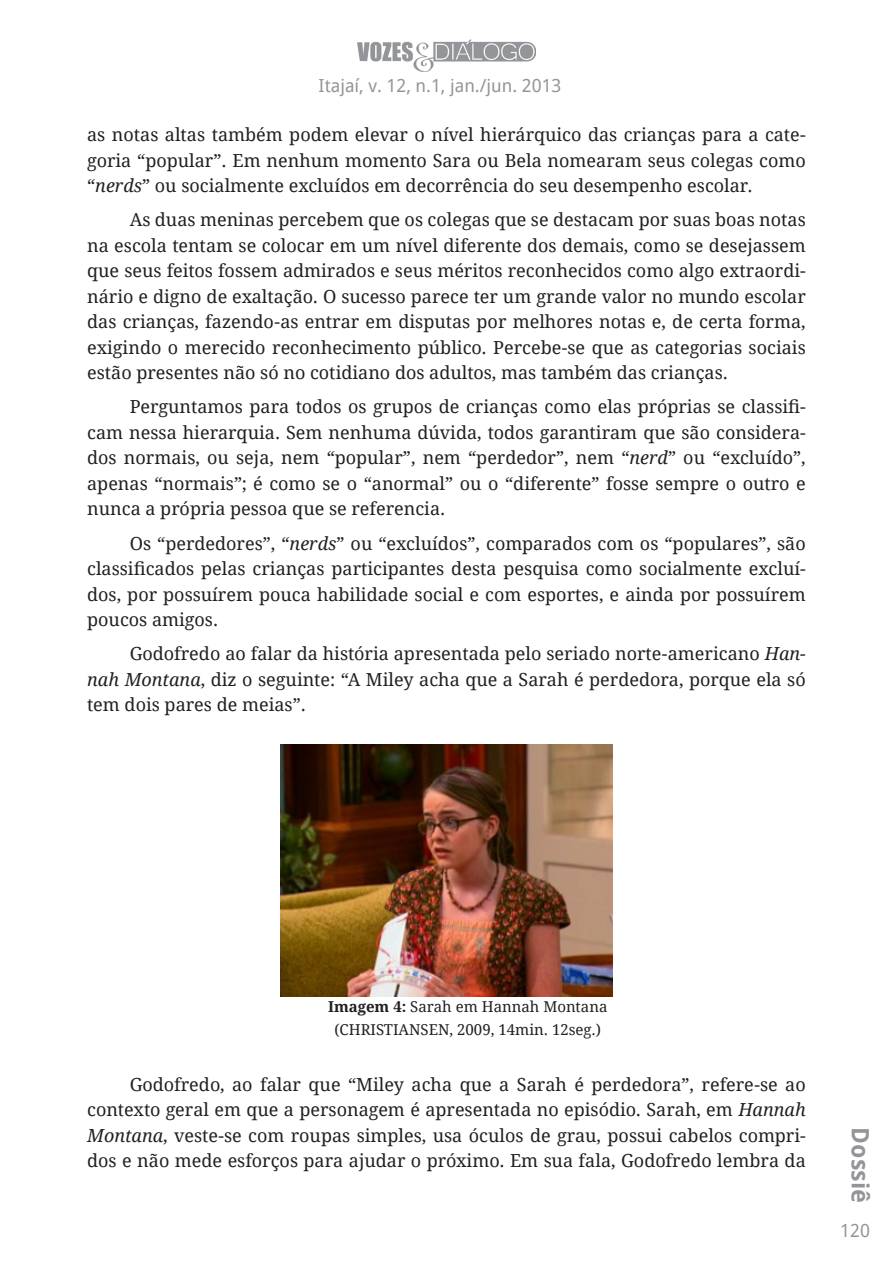
<style>
.page{position:relative;width:893px;height:1263px;background:#fff}
.page>*{position:absolute;margin:0;border:0;box-sizing:border-box;transform-origin:0 0}
.t1{font:700 24px "Droid Sans";color:#939598}
.Corpo_de_texto{font:18px/25.5px "Droid Serif";color:#231f20;text-align:justify}
.Nota_de_rodapé{font:18px/25.5px "Droid Serif";color:#231f20;text-align:justify}
.t2{font:18px "Droid Sans";color:#939598}
.Legenda{font:15px "Droid Serif";color:#231f20}
.s1{font-style:italic}
.s2{font-weight:700}
</style>
<div class="page">
<img style="left:357px;top:39px;width:179px;height:33px">
<img style="left:281px;top:745px;width:331px;height:252px">
<p class="t2" style="left:319px;top:74px;width:244px">Itajaí, v. 12, n.1, jan./jun. 2013</p>
<p class="Nota_de_rodapé" style="left:87px;top:122px;width:720px">as notas altas também podem elevar o nível hierárquico das crianças para a cate&shy;goria “popular”. Em nenhum momento Sara ou Bela nomearam seus colegas como “<span class="s1">nerds</span>” ou socialmente excluídos em decorrência do seu desempenho escolar.</p>
<p class="Corpo_de_texto" style="left:87px;top:207px;width:720px;text-indent:43px">As duas meninas percebem que os colegas que se destacam por suas boas notas na escola tentam se colocar em um nível diferente dos demais, como se desejassem que seus feitos fossem admirados e seus méritos reconhecidos como algo extraordi&shy;nário e digno de exaltação. O sucesso parece ter um grande valor no mundo escolar das crianças, fazendo-as entrar em disputas por melhores notas e, de certa forma, exigindo o merecido reconhecimento público. Percebe-se que as categorias sociais estão presentes não só no cotidiano dos adultos, mas também das crianças.</p>
<p class="Corpo_de_texto" style="left:87px;top:394px;width:720px;text-indent:43px">Perguntamos para todos os grupos de crianças como elas próprias se classifi&shy;cam nessa hierarquia. Sem nenhuma dúvida, todos garantiram que são considera&shy;dos normais, ou seja, nem “popular”, nem “perdedor”, nem “<span class="s1">nerd</span>” ou “excluído”, apenas “normais”; é como se o “anormal” ou o “diferente” fosse sempre o outro e nunca a própria pessoa que se referencia.</p>
<p class="Corpo_de_texto" style="left:87px;top:530px;width:720px;text-indent:43px">Os “perdedores”, “<span class="s1">nerds</span>” ou “excluídos”, comparados com os “populares”, são classificados pelas crianças participantes desta pesquisa como socialmente excluí&shy;dos, por possuírem pouca habilidade social e com esportes, e ainda por possuírem poucos amigos.</p>
<p class="Corpo_de_texto" style="left:87px;top:641px;width:720px;text-indent:43px">Godofredo ao falar da história apresentada pelo seriado norte-americano <span class="s1">Han&shy;nah Montana</span>, diz o seguinte: “A Miley acha que a Sarah é perdedora, porque ela só tem dois pares de meias”.</p>
<p class="Legenda" style="left:328px;top:997px;width:281px"><span class="s2">Imagem 4:</span> Sarah em Hannah Montana</p>
<p class="Legenda" style="left:334px;top:1021px;width:268px">(CHRISTIANSEN, 2009, 14min. 12seg.)</p>
<p class="Corpo_de_texto" style="left:87px;top:1072px;width:720px;text-indent:43px">Godofredo, ao falar que “Miley acha que a Sarah é perdedora”, refere-se ao contexto geral em que a personagem é apresentada no episódio. Sarah, em <span class="s1">Hannah Montana</span>, veste-se com roupas simples, usa óculos de grau, possui cabelos compri&shy;dos e não mede esforços para ajudar o próximo. Em sua fala, Godofredo lembra da</p>
<h1 class="t1" style="left:876px;top:1127px;width:77px;rotate:90deg">Dossiê</h1>
<p class="t2" style="left:840px;top:1219px;width:31px">120</p>
</div>
